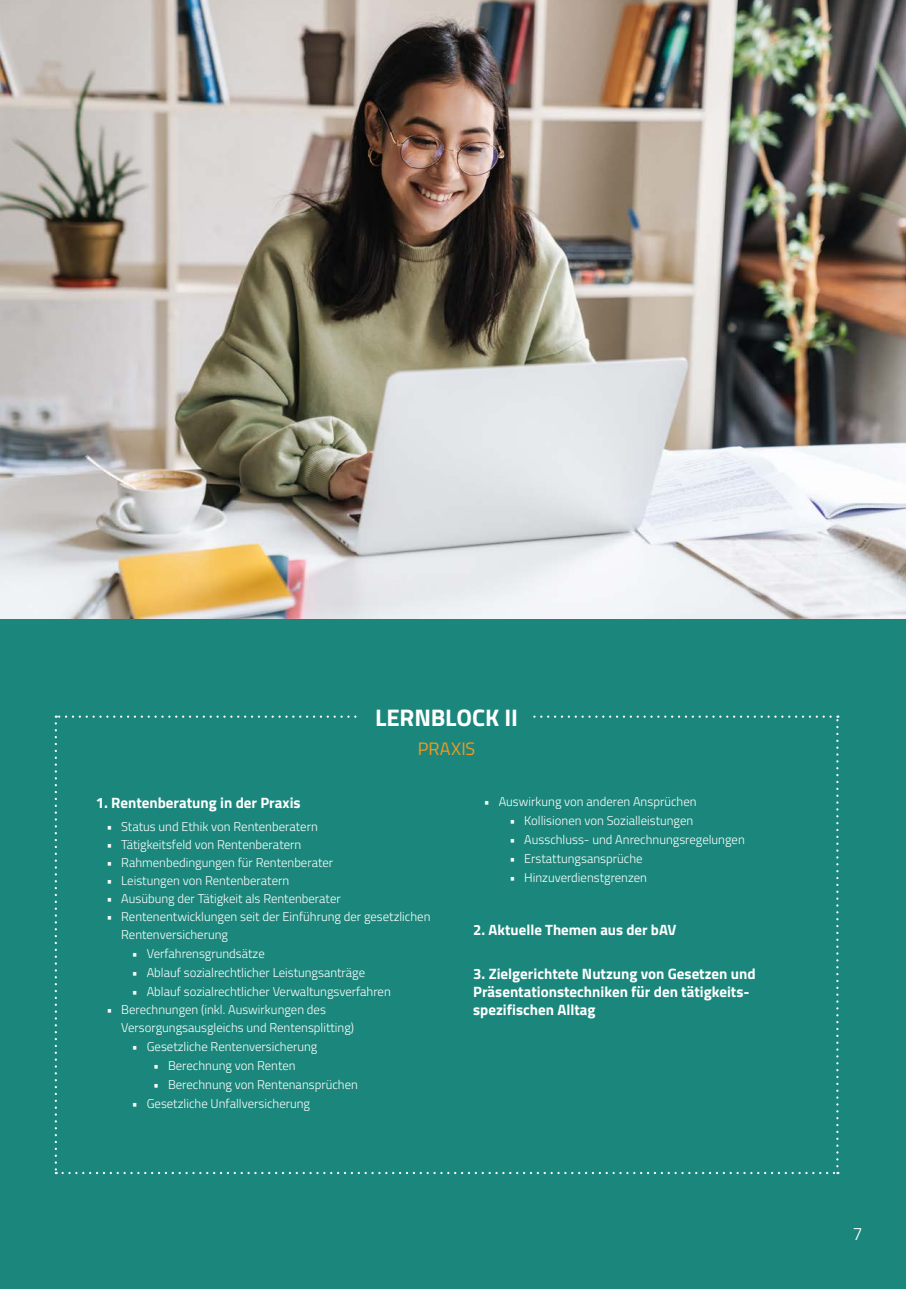
<style>
.page{position:relative;width:906px;height:1289px;background:#fff}
.page>*{position:absolute;margin:0;border:0;box-sizing:border-box;transform-origin:0 0}
.t1{font:700 24px "Titillium Web";letter-spacing:-.005em;color:#fff}
.t2{font:18px "Titillium Web";letter-spacing:.005em;color:#f7981d}
.t3{font:300 18px "Titillium Web";color:#fff}
.t4{font:700 15px/18px "Titillium Web";color:#fff}
.t5{font:700 14.85px "Titillium Web";color:#fff}
.t6{font:300 12.75px/18px "Titillium Web";color:#fff}
</style>
<div class="page">
<div style="left:0;top:0;width:906px;height:1288px;background:#1b877c"></div>
<svg style="left:55px;top:715px;width:783px;height:459px"></svg>
<div style="left:360px;top:691px;width:173px;height:69px;background:#1b877c"></div>
<img style="left:0;top:0;width:906px;height:619px">
<h1 class="t1" style="left:375px;top:698px;width:144px">LERNBLOCK II</h1>
<h2 class="t2" style="left:418px;top:735px;width:59px">PRAXIS</h2>
<p class="t4" style="left:96px;top:793px;width:206px">1. Rentenberatung in der Praxis</p>
<p class="t6" style="left:106px;top:816px;width:213px">• Status und Ethik von Rentenberatern</p>
<p class="t6" style="left:106px;top:834px;width:196px">• Tätigkeitsfeld von Rentenberatern</p>
<p class="t6" style="left:106px;top:852px;width:228px">• Rahmenbedingungen für Rentenberater</p>
<p class="t6" style="left:106px;top:870px;width:184px">• Leistungen von Rentenberatern</p>
<p class="t6" style="left:106px;top:888px;width:236px">• Ausübung der Tätigkeit als Rentenberater</p>
<p class="t6" style="left:121px;top:906px;width:311px;text-indent:-15px">• Rentenentwicklungen seit der Einführung der gesetzlichen<br>Rentenversicherung</p>
<p class="t6" style="left:132px;top:943px;width:134px">• Verfahrensgrundsätze</p>
<p class="t6" style="left:132px;top:962px;width:235px">• Ablauf sozialrechtlicher Leistungsanträge</p>
<p class="t6" style="left:132px;top:981px;width:260px">• Ablauf sozialrechtlicher Verwaltungsverfahren</p>
<p class="t6" style="left:121px;top:999px;width:234px;text-indent:-15px">• Berechnungen (inkl. Auswirkungen des<br>Versorgungsausgleichs und Rentensplitting)</p>
<p class="t6" style="left:132px;top:1036px;width:187px">• Gesetzliche Rentenversicherung</p>
<p class="t6" style="left:153px;top:1055px;width:144px">• Berechnung von Renten</p>
<p class="t6" style="left:153px;top:1075px;width:206px">• Berechnung von Rentenansprüchen</p>
<p class="t6" style="left:132px;top:1094px;width:180px">• Gesetzliche Unfallversicherung</p>
<p class="t6" style="left:484px;top:791px;width:214px">• Auswirkung von anderen Ansprüchen</p>
<p class="t6" style="left:509px;top:810px;width:185px">• Kollisionen von Sozialleistungen</p>
<p class="t6" style="left:509px;top:829px;width:237px">• Ausschluss- und Anrechnungsregelungen</p>
<p class="t6" style="left:509px;top:849px;width:135px">• Erstattungsansprüche</p>
<p class="t6" style="left:509px;top:868px;width:139px">• Hinzuverdienstgrenzen</p>
<p class="t5" style="left:473px;top:918px;width:205px">2. Aktuelle Themen aus der bAV</p>
<p class="t4" style="left:473px;top:963px;width:284px">3. Zielgerichtete Nutzung von Gesetzen und<br>Präsentationstechniken für den tätigkeits&shy;spezifischen Alltag</p>
<h2 class="t3" style="left:852px;top:1221px;width:12px">7</h2>
</div>
